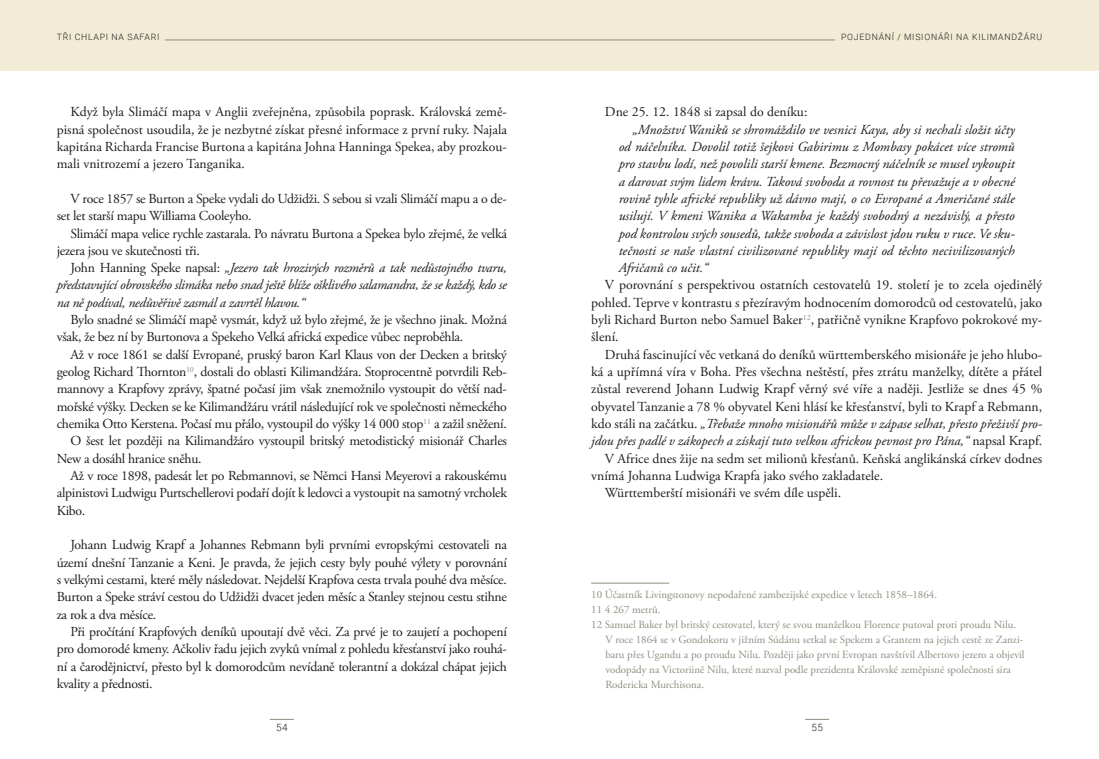
<style>
.page{position:relative;width:1099px;height:759px;background:#fff}
.page>*{position:absolute;margin:0;border:0;box-sizing:border-box;transform-origin:0 0}
.text{font:13.75px/17.2px "Adobe Garamond Pro";letter-spacing:-.02em;color:#1d1d1b;text-align:justify}
.pojednani_-_text_ods{font:italic 13.75px/17.2px "Adobe Garamond Pro";color:#1d1d1b;text-align:justify}
.text-2{font:italic 13.75px/17.4px "Adobe Garamond Pro";letter-spacing:-.02em;color:#1d1d1b;text-align:justify}
.text-3{font:13.75px/17.2px "Adobe Garamond Pro";color:#1d1d1b}
.poznamky{font:10.88px/15px "Adobe Garamond Pro";color:#8f8d80}
.t1{font:300 10px "Roboto";color:#1d1d1b}
.t2{font:300 8.75px "Roboto";letter-spacing:.085em;color:#1d1d1b}
.s1{font-style:normal}
.s2{font-style:italic}
</style>
<div class="page">
<div style="left:0;top:0;width:1098px;height:71px;background:#f2ebd5"></div>
<svg style="left:270px;top:718px;width:24px;height:1px"></svg>
<svg style="left:805px;top:718px;width:24px;height:1px"></svg>
<hr style="left:591px;top:582px;width:78px;height:1px;background:#8f8d80">
<hr style="left:165px;top:40px;width:670px;height:1px;background:#8f8d80">
<p class="t2" style="left:57px;top:31px;width:104px">TŘI CHLAPI NA SAFARI</p>
<p class="text" style="left:57px;top:104px;width:452px;text-indent:14px">Když byla Slimáčí mapa v Anglii zveřejněna, způsobila poprask. Královská země&shy;pisná společnost usoudila, že je nezbytné získat přesné informace z první ruky. Najala kapitána Richarda Francise Burtona a kapitána Johna Hanninga Spekea, aby prozkou&shy;mali vnitrozemí a jezero Tanganika.</p>
<p class="text" style="left:57px;top:190px;width:452px;text-indent:14px">V roce 1857 se Burton a Speke vydali do Udžidži. S sebou si vzali Slimáčí mapu a o de&shy;set let starší mapu Williama Cooleyho.</p>
<p class="text" style="left:57px;top:225px;width:452px;text-indent:14px">Slimáčí mapa velice rychle zastarala. Po návratu Burtona a Spekea bylo zřejmé, že velká jezera jsou ve skutečnosti tři.</p>
<p class="text-2" style="left:57px;top:259px;width:452px;text-indent:14px"><span class="s1">John Hanning Speke napsal:</span> „Jezero tak hrozivých rozměrů a tak nedůstojného tvaru, představující obrovského slimáka nebo snad ještě blíže ošklivého salamandra, že se každý, kdo se na ně podíval, nedůvěřivě zasmál a zavrtěl hlavou.“</p>
<p class="text" style="left:57px;top:311px;width:452px;text-indent:14px">Bylo snadné se Slimáčí mapě vysmát, když už bylo zřejmé, že je všechno jinak. Možná však, že bez ní by Burtonova a Spekeho Velká africká expedice vůbec neproběhla.</p>
<p class="text" style="left:57px;top:346px;width:452px;text-indent:14px">Až v roce 1861 se další Evropané, pruský baron Karl Klaus von der Decken a britský geolog Richard Thornton<sup>10</sup>, dostali do oblasti Kilimandžára. Stoprocentně potvrdili Reb&shy;mannovy a Krapfovy zprávy, špatné počasí jim však znemožnilo vystoupit do větší nad&shy;mořské výšky. Decken se ke Kilimandžáru vrátil následující rok ve společnosti německého chemika Otto Kerstena. Počasí mu přálo, vystoupil do výšky 14 000 stop<sup>11</sup> a zažil sněžení.</p>
<p class="text" style="left:57px;top:432px;width:451px;text-indent:14px">O šest let později na Kilimandžáro vystoupil britský metodistický misionář Charles<br>New a dosáhl hranice sněhu.</p>
<p class="text" style="left:57px;top:467px;width:452px;text-indent:14px">Až v roce 1898, padesát let po Rebmannovi, se Němci Hansi Meyerovi a rakouskému alpinistovi Ludwigu Purtschellerovi podaří dojít k ledovci a vystoupit na samotný vrcholek Kibo.</p>
<p class="text" style="left:57px;top:536px;width:452px;text-indent:14px">Johann Ludwig Krapf a Johannes Rebmann byli prvními evropskými cestovateli na území dnešní Tanzanie a Keni. Je pravda, že jejich cesty byly pouhé výlety v porovnání s velkými cestami, které měly následovat. Nejdelší Krapfova cesta trvala pouhé dva měsíce.<br>Burton a Speke stráví cestou do Udžidži dvacet jeden měsíc a Stanley stejnou cestu stihne za rok a dva měsíce.</p>
<p class="text" style="left:57px;top:623px;width:452px;text-indent:14px">Při pročítání Krapfových deníků upoutají dvě věci. Za prvé je to zaujetí a pochopení pro domorodé kmeny. Ačkoliv řadu jejich zvyků vnímal z pohledu křesťanství jako rouhá&shy;ní a čarodějnictví, přesto byl k domorodcům nevídaně tolerantní a dokázal chápat jejich kvality a přednosti.</p>
<p class="t2" style="left:841px;top:31px;width:91px">POJEDNÁNÍ / MISIONÁ</p>
<p class="t2" style="left:944px;top:31px;width:99px">ŘI NA KILIMANDŽÁRU</p>
<p class="text-3" style="left:605px;top:104px;width:204px">Dne 25. 12. 1848 si zapsal do deníku:</p>
<p class="pojednani_-_text_ods" style="left:618px;top:121px;width:397px;text-indent:14px">„Množství Waniků se shromáždilo ve vesnici Kaya, aby si nechali složit účty od náčelníka. Dovolil totiž šejkovi Gabirimu z Mombasy pokácet více stromů pro stavbu lodí, než povolili starší kmene. Bezmocný náčelník se musel vykoupit a darovat svým lidem krávu. Taková svoboda a rovnost tu převažuje a v obecné rovině tyhle africké republiky už dávno mají, o co Evropané a Američané stále usilují. V kmeni Wanika a Wakamba je každý svobodný a nezávislý, a přesto pod kontrolou svých sousedů, takže svoboda a závislost jdou ruku v ruce. Ve sku&shy;tečnosti se naše vlastní civilizované republiky mají od těchto necivilizovaných Afričanů co učit.“</p>
<p class="text" style="left:591px;top:277px;width:452px;text-indent:14px">V porovnání s perspektivou ostatních cestovatelů 19. století je to zcela ojedinělý pohled. Teprve v kontrastu s přezíravým hodnocením domorodců od cestovatelů, jako byli Richard Burton nebo Samuel Baker<sup>12</sup>, patřičně vynikne Krapfovo pokrokové my&shy;šlení.</p>
<p class="text" style="left:591px;top:346px;width:452px;text-indent:14px">Druhá fascinující věc vetkaná do deníků württemberského misionáře je jeho hlubo&shy;ká a upřímná víra v Boha. Přes všechna neštěstí, přes ztrátu manželky, dítěte a přátel zůstal reverend Johann Ludwig Krapf věrný své víře a naději. Jestliže se dnes 45 % obyvatel Tanzanie a 78 % obyvatel Keni hlásí ke křesťanství, byli to Krapf a Rebmann, kdo stáli na začátku. <span class="s2">„Třebaže mnoho misionářů může v zápase selhat, přesto přeživší pro&shy;jdou přes padlé v zákopech a získají tuto velkou africkou pevnost pro Pána,“</span> napsal Krapf.</p>
<p class="text-3" style="left:591px;top:450px;width:452px;text-indent:14px">V Africe dnes žije na sedm set milionů křesťanů. Keňská anglikánská církev dodnes vnímá Johanna Ludwiga Krapfa jako svého zakladatele.</p>
<p class="text-3" style="left:605px;top:484px;width:238px">Württemberští misionáři ve svém díle uspěli.</p>
<p class="poznamky" style="left:591px;top:587px;width:347px">10 Účastník Livingstonovy nepodařené zambezijské expedice v letech 1858–1864.</p>
<p class="poznamky" style="left:591px;top:602px;width:71px">11 4 267 metrů.</p>
<p class="poznamky" style="left:605px;top:617px;width:421px;text-indent:-14px">12 Samuel Baker byl britský cestovatel, který se svou manželkou Florence putoval proti proudu Nilu.<br>V roce 1864 se v Gondokoru v jižním Súdánu setkal se Spekem a Grantem na jejich cestě ze Zanzi&shy;baru přes Ugandu a po proudu Nilu. Později jako první Evropan navštívil Albertovo jezero a objevil vodopády na Victoriině Nilu, které nazval podle prezidenta Královské zeměpisné společnosti sira Rodericka Murchisona.</p>
<p class="t1" style="left:276px;top:719px;width:13px">54</p>
<p class="t1" style="left:811px;top:719px;width:13px">55</p>
</div>
